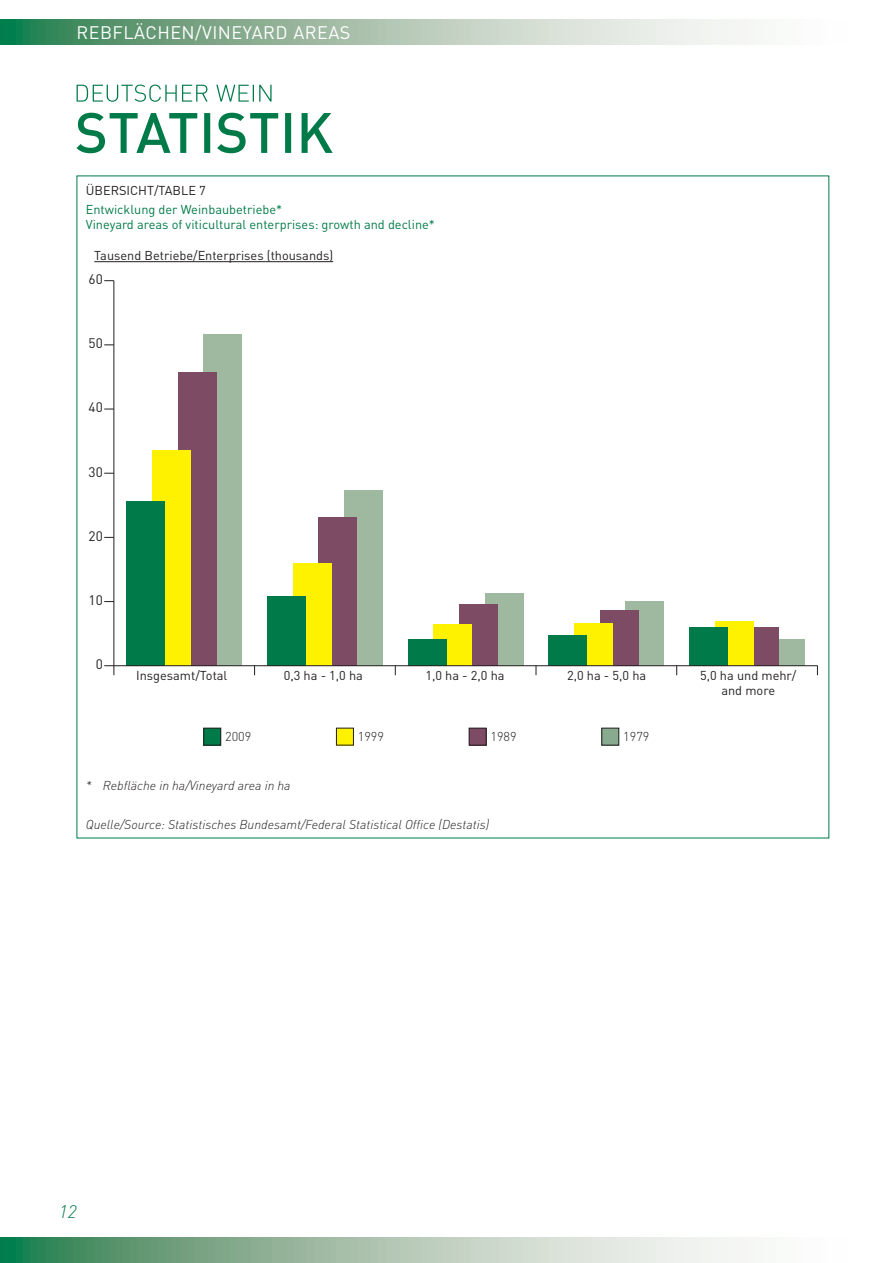
<style>
.page{position:relative;width:893px;height:1263px;background:#fff}
.page>*{position:absolute;margin:0;border:0;box-sizing:border-box;transform-origin:0 0}
.t1{font:18px "DIN";letter-spacing:.025em;color:#fff}
.t2{font:italic 300 18px "DIN";color:#007a48}
.t3{font:13.65px "DIN";color:#231f20}
.t4{font:12.75px/15px "DIN";color:#231f20;text-align:center}
.t5{font:italic 300 12.75px "DIN";color:#231f20}
.t6{font:12.75px/14.9px "DIN";color:#007a48}
.t7{font:300 12.75px "DIN";color:#231f20}
</style>
<div class="page">
<svg style="left:0;top:1237px;width:748px;height:26px;background:#a1bfaa"></svg>
<svg style="left:0;top:19px;width:748px;height:26px;background:#a1bfaa"></svg>
<svg style="left:77px;top:85px;width:194px;height:17px"></svg>
<svg style="left:77px;top:113px;width:255px;height:40px"></svg>
<svg style="left:94px;top:261px;width:724px;height:485px"></svg>
<hr style="left:94px;top:261px;width:239px;height:1px;background:#231f20">
<div style="left:204px;top:728px;width:17px;height:17px;background:#007a48"></div>
<div style="left:203px;top:728px;width:18px;height:17px;border:1px solid #231f20"></div>
<div style="left:336px;top:728px;width:17px;height:17px;background:#fff200"></div>
<div style="left:336px;top:728px;width:18px;height:17px;border:1px solid #231f20"></div>
<div style="left:469px;top:728px;width:17px;height:17px;background:#7d4b64"></div>
<div style="left:469px;top:728px;width:17px;height:17px;border:1px solid #231f20"></div>
<div style="left:601px;top:728px;width:17px;height:17px;background:#88ab8f"></div>
<div style="left:601px;top:728px;width:18px;height:17px;border:1px solid #231f20"></div>
<svg style="left:104px;top:665px;width:10px;height:10px"></svg>
<hr style="left:113px;top:281px;width:1px;height:385px;background:#231f20">
<div style="left:203px;top:335px;width:39px;height:331px;background:#9fb9a1"></div>
<div style="left:344px;top:491px;width:39px;height:175px;background:#9fb9a1"></div>
<div style="left:485px;top:593px;width:38px;height:73px;background:#9fb9a1"></div>
<div style="left:625px;top:602px;width:39px;height:64px;background:#9fb9a1"></div>
<div style="left:766px;top:639px;width:38px;height:27px;background:#9fb9a1"></div>
<div style="left:178px;top:372px;width:38px;height:294px;background:#7d4b64"></div>
<div style="left:318px;top:517px;width:39px;height:149px;background:#7d4b64"></div>
<div style="left:459px;top:604px;width:38px;height:62px;background:#7d4b64"></div>
<div style="left:600px;top:611px;width:38px;height:55px;background:#7d4b64"></div>
<div style="left:740px;top:627px;width:39px;height:39px;background:#7d4b64"></div>
<div style="left:152px;top:450px;width:39px;height:216px;background:#fff200"></div>
<div style="left:293px;top:563px;width:38px;height:103px;background:#fff200"></div>
<div style="left:433px;top:625px;width:39px;height:41px;background:#fff200"></div>
<div style="left:574px;top:623px;width:38px;height:43px;background:#fff200"></div>
<div style="left:715px;top:621px;width:38px;height:45px;background:#fff200"></div>
<div style="left:126px;top:501px;width:39px;height:165px;background:#007a48"></div>
<div style="left:267px;top:596px;width:39px;height:70px;background:#007a48"></div>
<div style="left:408px;top:639px;width:38px;height:27px;background:#007a48"></div>
<div style="left:548px;top:635px;width:39px;height:31px;background:#007a48"></div>
<div style="left:689px;top:627px;width:38px;height:39px;background:#007a48"></div>
<hr style="left:114px;top:665px;width:703px;height:1px;background:#231f20">
<h1 class="t1" style="left:77px;top:26px;width:275px">REBFLÄCHEN/VINEYARD AREAS</h1>
<p class="t4" style="left:86px;top:185px;width:122px">ÜBERSICHT/TABLE 7</p>
<p class="t6" style="left:86px;top:204px;width:350px">Entwicklung der Weinbaubetriebe*<br>Vineyard areas of viticultural enterprises: growth and decline*</p>
<p class="t4" style="left:94px;top:249px;width:240px">Tausend Betriebe/Enterprises (thousands)</p>
<p class="t3" style="left:89px;top:274px;width:16px">60</p>
<p class="t3" style="left:89px;top:338px;width:16px">50</p>
<p class="t3" style="left:89px;top:403px;width:16px">40</p>
<p class="t3" style="left:89px;top:467px;width:16px">30</p>
<p class="t3" style="left:89px;top:531px;width:16px">20</p>
<p class="t3" style="left:89px;top:595px;width:16px">10</p>
<p class="t3" style="left:96px;top:659px;width:9px">0</p>
<p class="t4" style="left:136px;top:669px;width:93px">Insgesamt/Total</p>
<p class="t4" style="left:284px;top:669px;width:81px">0,3 ha - 1,0 ha</p>
<p class="t4" style="left:425px;top:669px;width:81px">1,0 ha - 2,0 ha</p>
<p class="t4" style="left:567px;top:669px;width:81px">2,0 ha - 5,0 ha</p>
<p class="t4" style="left:700px;top:669px;width:98px">5,0 ha und mehr/ and more</p>
<p class="t7" style="left:225px;top:732px;width:28px">2009</p>
<p class="t7" style="left:358px;top:732px;width:28px">1999</p>
<p class="t7" style="left:490px;top:732px;width:28px">1989</p>
<p class="t7" style="left:623px;top:732px;width:28px">1979</p>
<p class="t5" style="left:86px;top:781px;width:206px">* Rebfläche in ha/Vineyard area in ha</p>
<p class="t5" style="left:86px;top:820px;width:405px">Quelle/Source: Statistisches Bundesamt/Federal Statistical Office (Destatis)</p>
<h1 class="t2" style="left:59px;top:1206px;width:19px">12</h1>
</div>
